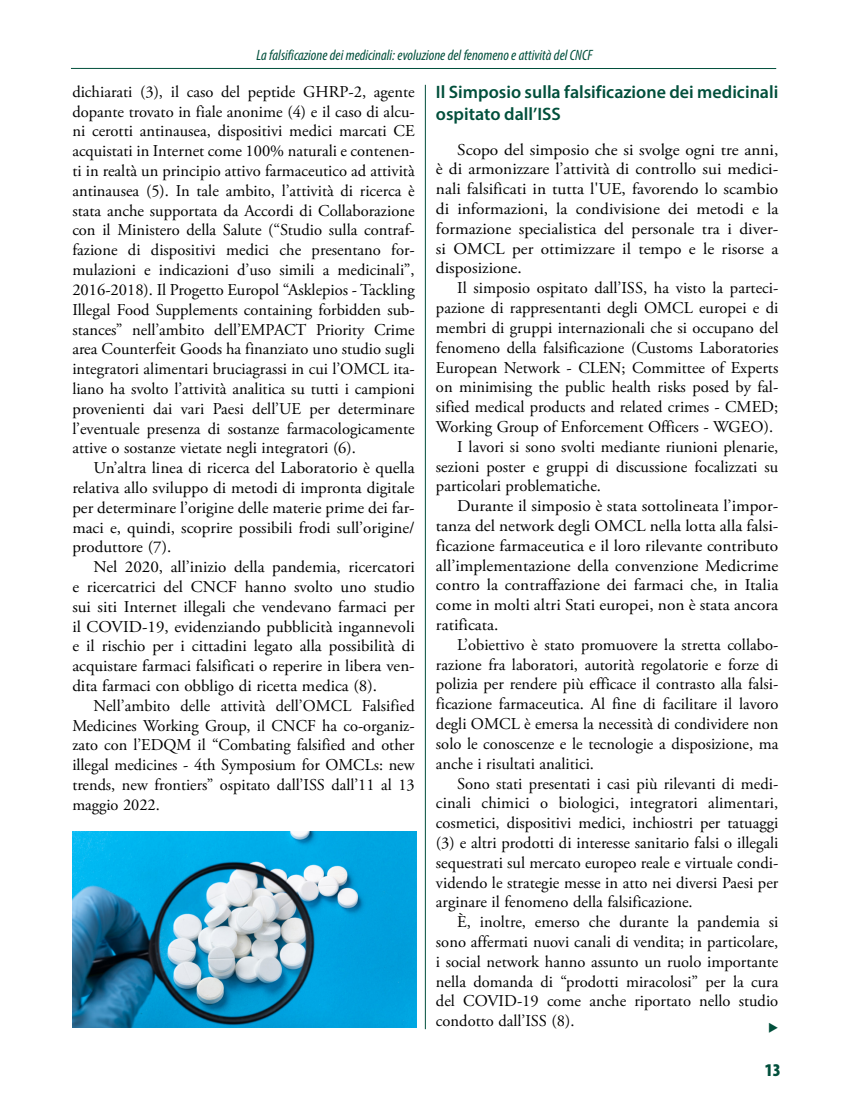
<style>
.page{position:relative;width:851px;height:1106px;background:#fff}
.page>*{position:absolute;margin:0;border:0;box-sizing:border-box;transform-origin:0 0}
.t1{font:600 18px/21.6px "Myriad Pro";color:#014f3b}
.t2{font:900 condensed 18px "Myriad Pro";color:#014f3b}
.t3{font:16.5px/19.8px "Adobe Garamond Pro";color:#000;text-align:justify}
.t4{font:16.5px/19.8px "Adobe Garamond Pro";color:#000;text-align:justify;scale:1.05 1}
.t5{font:italic condensed 15px "Myriad Pro";color:#014f3b}
</style>
<div class="page">
<hr style="left:425px;top:85px;width:1px;height:944px;background:#014f3b">
<hr style="left:71px;top:68px;width:705px;height:1px;background:#014f3b">
<img style="left:73px;top:832px;width:343px;height:195px">
<p class="t5" style="left:256px;top:46px;width:337px">La falsificazione dei medicinali: evoluzione del fenomeno e attività del CNCF</p>
<p class="t3" style="left:72px;top:82px;width:344px">dichiarati (3), il caso del peptide GHRP-2, agente dopante trovato in fiale anonime (4) e il caso di alcu&shy;ni cerotti antinausea, dispositivi medici marcati CE acquistati in Internet come 100% naturali e contenen&shy;ti in realtà un principio attivo farmaceutico ad attività antinausea (5). In tale ambito, l’attività di ricerca è stata anche supportata da Accordi di Collaborazione con il Ministero della Salute (“Studio sulla contraf&shy;fazione di dispositivi medici che presentano for&shy;mulazioni e indicazioni d’uso simili a medicinali”, 2016-2018). Il Progetto Europol “Asklepios - Tackling Illegal Food Supplements containing forbidden sub&shy;stances” nell’ambito dell’EMPACT Priority Crime area Counterfeit Goods ha finanziato uno studio sugli integratori alimentari bruciagrassi in cui l’OMCL ita&shy;liano ha svolto l’attività analitica su tutti i campioni provenienti dai vari Paesi dell’UE per determinare l’eventuale presenza di sostanze farmacologicamente attive o sostanze vietate negli integratori (6).</p>
<p class="t3" style="left:72px;top:458px;width:344px;text-indent:21px">Un’altra linea di ricerca del Laboratorio è quella relativa allo sviluppo di metodi di impronta digitale per determinare l’origine delle materie prime dei far&shy;maci e, quindi, scoprire possibili frodi sull’origine/ produttore (7).</p>
<p class="t3" style="left:72px;top:557px;width:344px;text-indent:21px">Nel 2020, all’inizio della pandemia, ricercatori e ricercatrici del CNCF hanno svolto uno studio sui siti Internet illegali che vendevano farmaci per il COVID-19, evidenziando pubblicità ingannevoli e il rischio per i cittadini legato alla possibilità di acquistare farmaci falsificati o reperire in libera ven&shy;dita farmaci con obbligo di ricetta medica (8).</p>
<p class="t3" style="left:72px;top:696px;width:344px;text-indent:21px">Nell’ambito delle attività dell’OMCL Falsified Medicines Working Group, il CNCF ha co-organiz&shy;zato con l’EDQM il “Combating falsified and other illegal medicines - 4th Symposium for OMCLs: new trends, new frontiers” ospitato dall’ISS dall’11 al 13 maggio 2022.</p>
<p class="t1" style="left:436px;top:81px;width:344px">Il Simposio sulla falsificazione dei medicinali ospitato dall’ISS</p>
<p class="t4" style="left:436px;top:140px;width:327px;text-indent:21px">Scopo del simposio che si svolge ogni tre anni, è di armonizzare l’attività di controllo sui medici&shy;nali falsificati in tutta l'UE, favorendo lo scambio di informazioni, la condivisione dei metodi e la formazione specialistica del personale tra i diver&shy;si OMCL per ottimizzare il tempo e le risorse a disposizione.</p>
<p class="t3" style="left:457px;top:279px;width:322px">Il simposio ospitato dall’ISS, ha visto la parteci-</p>
<p class="t3" style="left:436px;top:298px;width:344px">pazione di rappresentanti degli OMCL europei e di</p>
<p class="t3" style="left:436px;top:318px;width:344px">membri di gruppi internazionali che si occupano del</p>
<p class="t3" style="left:436px;top:338px;width:344px">fenomeno della falsificazione (Customs Laboratories</p>
<p class="t3" style="left:436px;top:358px;width:344px">European Network - CLEN; Committee of Experts</p>
<p class="t3" style="left:436px;top:378px;width:344px">on minimising the public health risks posed by fal-</p>
<p class="t3" style="left:436px;top:397px;width:344px">sified medical products and related crimes - CMED;</p>
<p class="t3" style="left:436px;top:417px;width:338px">Working Group of Enforcement Officers - WGEO).</p>
<p class="t3" style="left:457px;top:437px;width:322px">I lavori si sono svolti mediante riunioni plenarie,</p>
<p class="t3" style="left:436px;top:457px;width:344px">sezioni poster e gruppi di discussione focalizzati su</p>
<p class="t3" style="left:436px;top:477px;width:166px">particolari problematiche.</p>
<p class="t4" style="left:457px;top:496px;width:307px">Durante il simposio è stata sottolineata l’impor-</p>
<p class="t4" style="left:436px;top:516px;width:327px">tanza del network degli OMCL nella lotta alla falsi-</p>
<p class="t4" style="left:436px;top:536px;width:327px">ficazione farmaceutica e il loro rilevante contributo</p>
<p class="t4" style="left:436px;top:556px;width:327px">all’implementazione della convenzione Medicrime</p>
<p class="t4" style="left:436px;top:576px;width:327px">contro la contraffazione dei farmaci che, in Italia</p>
<p class="t4" style="left:436px;top:595px;width:327px">come in molti altri Stati europei, non è stata ancora</p>
<p class="t4" style="left:436px;top:615px;width:61px">ratificata.</p>
<p class="t3" style="left:457px;top:635px;width:322px">L’obiettivo è stato promuovere la stretta collabo-</p>
<p class="t3" style="left:436px;top:655px;width:344px">razione fra laboratori, autorità regolatorie e forze di</p>
<p class="t3" style="left:436px;top:675px;width:344px">polizia per rendere più efficace il contrasto alla falsi-</p>
<p class="t3" style="left:436px;top:694px;width:344px">ficazione farmaceutica. Al fine di facilitare il lavoro</p>
<p class="t3" style="left:436px;top:714px;width:344px">degli OMCL è emersa la necessità di condividere non</p>
<p class="t3" style="left:436px;top:734px;width:344px">solo le conoscenze e le tecnologie a disposizione, ma</p>
<p class="t3" style="left:436px;top:754px;width:160px">anche i risultati analitici.</p>
<p class="t3" style="left:457px;top:774px;width:322px">Sono stati presentati i casi più rilevanti di medi-</p>
<p class="t3" style="left:436px;top:793px;width:343px">cinali chimici o biologici, integratori alimentari,</p>
<p class="t3" style="left:436px;top:813px;width:344px">cosmetici, dispositivi medici, inchiostri per tatuaggi</p>
<p class="t3" style="left:436px;top:833px;width:344px">(3) e altri prodotti di interesse sanitario falsi o illegali</p>
<p class="t3" style="left:436px;top:853px;width:344px">sequestrati sul mercato europeo reale e virtuale condi-</p>
<p class="t3" style="left:436px;top:873px;width:344px">videndo le strategie messe in atto nei diversi Paesi per</p>
<p class="t3" style="left:436px;top:892px;width:258px">arginare il fenomeno della falsificazione.</p>
<p class="t3" style="left:457px;top:912px;width:322px">È, inoltre, emerso che durante la pandemia si</p>
<p class="t3" style="left:436px;top:932px;width:344px">sono affermati nuovi canali di vendita; in particolare,</p>
<p class="t3" style="left:436px;top:952px;width:344px">i social network hanno assunto un ruolo importante</p>
<p class="t3" style="left:436px;top:972px;width:344px">nella domanda di “prodotti miracolosi” per la cura</p>
<p class="t3" style="left:436px;top:991px;width:344px">del COVID-19 come anche riportato nello studio</p>
<p class="t3" style="left:436px;top:1011px;width:140px">condotto dall’ISS (8).</p>
<p class="t2" style="left:764px;top:1060px;width:17px">13</p>
</div>
